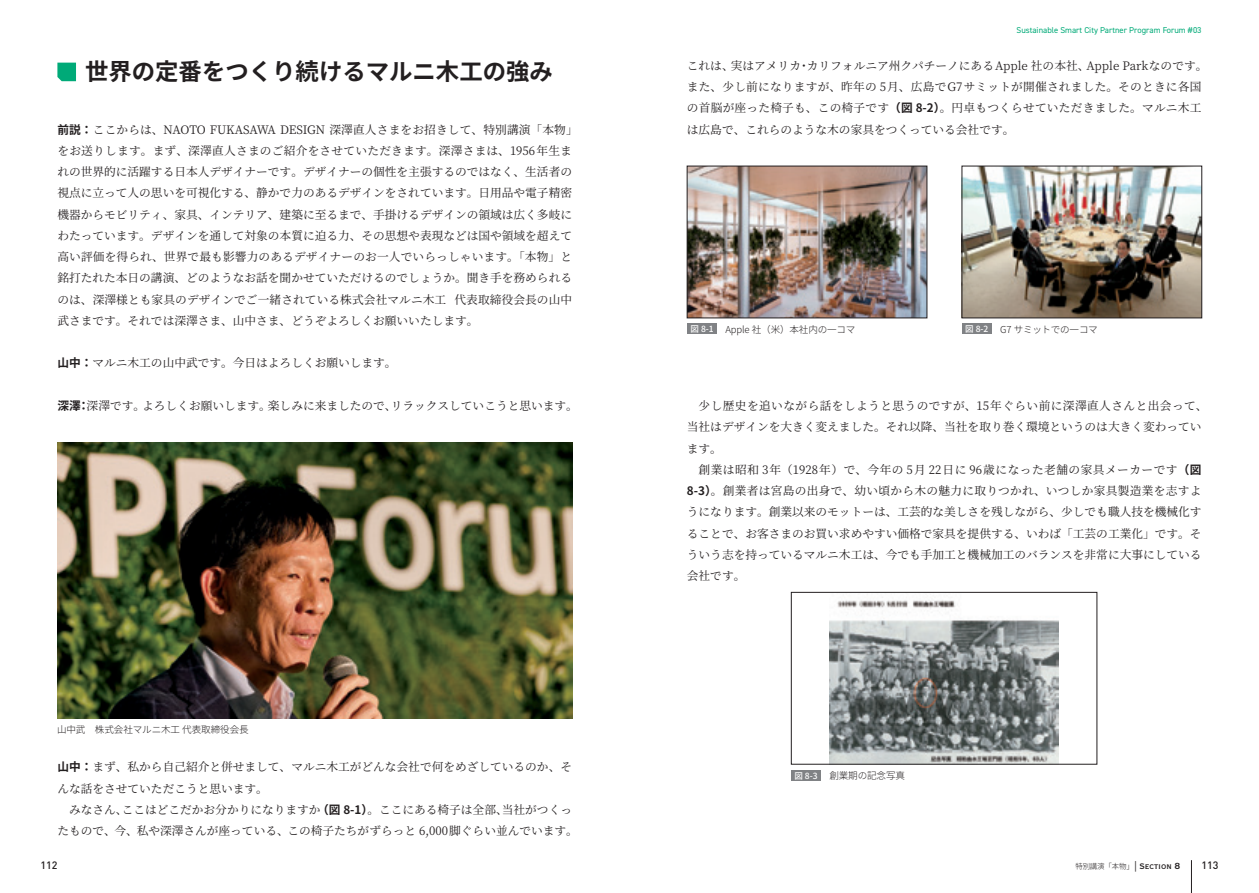
<style>
.page{position:relative;width:1259px;height:893px;background:#fff}
.page>*{position:absolute;margin:0;border:0;box-sizing:border-box;transform-origin:0 0}
.t1{font:700 23.4px "Noto Sans JP";color:#231f20}
.t2{font:11.7px/21.3px "Noto Serif JP";color:#231f20}
.t3{font:11.7px/21.3px "Noto Serif JP";letter-spacing:.02em;color:#231f20}
.t4{font:500 10.65px "DIN Pro";color:#231f20}
.t5{font:300 9.6px "Noto Sans JP";letter-spacing:-.015em;color:#231f20}
.t6{font:8.55px "DIN2014";color:#00aa78}
.t7{font:300 7.5px "Noto Sans JP";letter-spacing:-.02em;color:#231f20}
.s1{font-family:"Noto Sans JP";font-weight:700}
.s2{font-weight:500;font-size:8.55px;color:#fff}
.s3{font-family:"Copperplate Gothic Std 29 BC";font-weight:400;font-size:10.65px}
.s4{font-family:"Copperplate Gothic Std 30 BC";font-weight:400;font-size:10.65px}
.s5{font-family:"Copperplate Gothic Std 30 BC";font-weight:400;font-size:11.7px}
</style>
<div class="page">
<hr style="left:1191px;top:860px;width:1px;height:33px;background:#231f20">
<svg style="left:57px;top:63px;width:19px;height:18px"></svg>
<img style="left:57px;top:442px;width:515px;height:277px">
<img style="left:829px;top:597px;width:229px;height:165px">
<div style="left:791px;top:592px;width:306px;height:172px;border:1px solid #231f20"></div>
<div style="left:791px;top:770px;width:30px;height:10px;background:#808285"></div>
<img style="left:689px;top:168px;width:236px;height:148px">
<div style="left:687px;top:166px;width:240px;height:152px;border:1px solid #231f20"></div>
<img style="left:963px;top:168px;width:237px;height:148px">
<div style="left:961px;top:166px;width:241px;height:152px;border:1px solid #231f20"></div>
<div style="left:687px;top:324px;width:30px;height:10px;background:#808285"></div>
<div style="left:962px;top:324px;width:29px;height:10px;background:#808285"></div>
<h1 class="t1" style="left:85px;top:58px;width:469px">世界の定番をつくり続けるマルニ木工の強み</h1>
<p class="t2" style="left:57px;top:119px;width:522px"><span class="s1">前説：</span>ここからは、NAOTO FUKASAWA DESIGN 深澤直人さまをお招きして、特別講演「本物」をお送りします。まず、深澤直人さまのご紹介をさせていただきます。深澤さまは、1956年生まれの世界的に活躍する日本人デザイナーです。デザイナーの個性を主張するのではなく、生活者の視点に立って人の思いを可視化する、静かで力のあるデザインをされています。日用品や電子精密機器からモビリティ、家具、インテリア、建築に至るまで、手掛けるデザインの領域は広く多岐にわたっています。デザインを通して対象の本質に迫る力、その思想や表現などは国や領域を超えて高い評価を得られ、世界で最も影響力のあるデザイナーのお一人でいらっしゃいます。「本物」と銘打たれた本日の講演、どのようなお話を聞かせていただけるのでしょうか。聞き手を務められるのは、深澤様とも家具のデザインでご一緒されている株式会社マルニ木工 代表取締役会長の山中武さまです。それでは深澤さま、山中さま、どうぞよろしくお願いいたします。</p>
<p class="t2" style="left:57px;top:353px;width:341px"><span class="s1">山中：</span>マルニ木工の山中武です。今日はよろしくお願いします。</p>
<p class="t2" style="left:57px;top:395px;width:522px"><span class="s1">深澤：</span>深澤です。よろしくお願いします。楽しみに来ましたので、リラックスしていこうと思います。</p>
<p class="t5" style="left:57px;top:724px;width:193px">山中武　株式会社マルニ木工 代表取締役会長</p>
<p class="t2" style="left:57px;top:757px;width:516px"><span class="s1">山中：</span>まず、私から自己紹介と併せまして、マルニ木工がどんな会社で何をめざしているのか、そんな話をさせていただこうと思います。</p>
<p class="t2" style="left:57px;top:799px;width:522px;text-align:center">みなさん、ここはどこだかお分かりになりますか<span class="s1">（図 8-1）</span>。ここにある椅子は全部、当社がつくっ<br>たもので、今、私や深澤さんが座っている、この椅子たちがずらっと 6,000脚ぐらい並んでいます。</p>
<p class="t6" style="left:1016px;top:24px;width:187px">Sustainable Smart City Partner Program Forum #03</p>
<p class="t3" style="left:687px;top:55px;width:522px">これは、実はアメリカ・カリフォルニア州クパチーノにあるApple 社の本社、Apple Parkなのです。また、少し前になりますが、昨年の 5月、広島でG7サミットが開催されました。そのときに各国の首脳が座った椅子も、この椅子です<span class="s1">（図 8-2）</span>。円卓もつくらせていただきました。マルニ木工は広島で、これらのような木の家具をつくっている会社です。</p>
<p class="t5" style="left:690px;top:324px;width:166px"><span class="s2">図 8-1</span> Apple 社（米）本社内の一コマ</p>
<p class="t5" style="left:962px;top:324px;width:40px">　　　　</p>
<p class="t5" style="left:965px;top:324px;width:134px"><span class="s2">図 8-2</span> G7 サミットでの一コマ</p>
<p class="t5" style="left:687px;top:324px;width:40px">　　　　</p>
<p class="t2" style="left:687px;top:395px;width:522px;text-indent:12px">少し歴史を追いながら話をしようと思うのですが、15年ぐらい前に深澤直人さんと出会って、当社はデザインを大きく変えました。それ以降、当社を取り巻く環境というのは大きく変わっています。</p>
<p class="t2" style="left:687px;top:459px;width:516px;text-align:justify;text-indent:12px">創業は昭和 3年（1928年）で、今年の 5月 22日に 96歳になった老舗の家具メーカーです<span class="s1">（図8-3）</span>。創業者は宮島の出身で、幼い頃から木の魅力に取りつかれ、いつしか家具製造業を志すようになります。創業以来のモットーは、工芸的な美しさを残しながら、少しでも職人技を機械化することで、お客さまのお買い求めやすい価格で家具を提供する、いわば「工芸の工業化」です。そういう志を持っているマルニ木工は、今でも手加工と機械加工のバランスを非常に大事にしている会社です。</p>
<p class="t5" style="left:794px;top:770px;width:112px"><span class="s2">図 8-3</span> 創業期の記念写真</p>
<p class="t5" style="left:791px;top:770px;width:40px">　　　　</p>
<p class="t4" style="left:40px;top:856px;width:18px">112</p>
<p class="t7" style="left:1075px;top:862px;width:106px">特別講演「本物」<span class="s3">|</span> <span class="s4">Section</span> <span class="s5">8</span></p>
<p class="t4" style="left:1201px;top:856px;width:18px">113</p>
</div>
